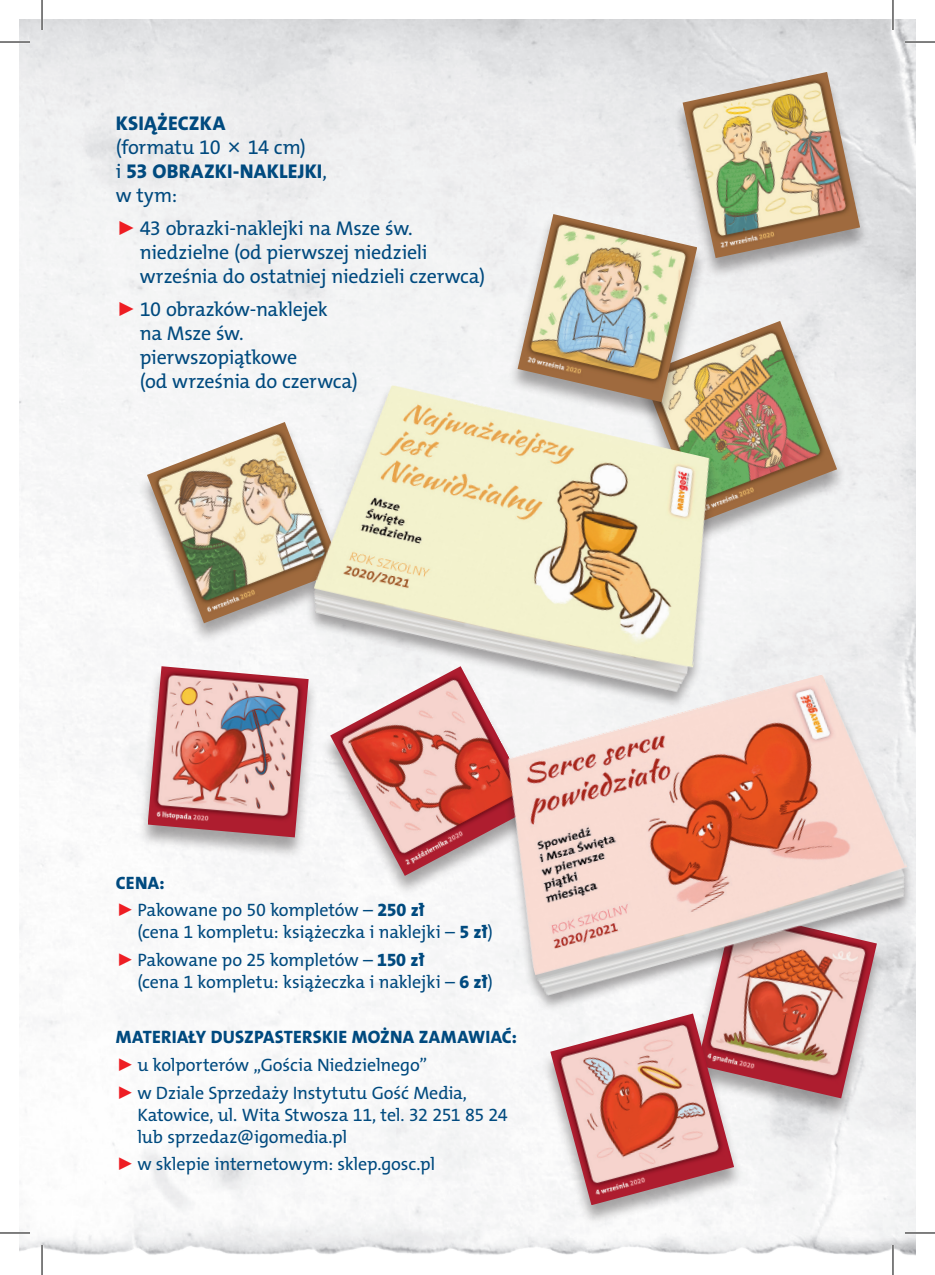
<style>
.page{position:relative;width:935px;height:1275px;background:#fff}
.page>*{position:absolute;margin:0;border:0;box-sizing:border-box;transform-origin:0 0}
.t1{font:20px/24px "The Mix HP5 Plain";letter-spacing:-.015em;color:#004a7f}
.t2{font:20px "The Mix HP8 Ex Bld";letter-spacing:.01em;color:#004a7f}
.t3{font:18px/22px "The Mix HP5 Plain";letter-spacing:-.01em;color:#004a7f}
.t4{font:18px "The Mix HP8 Ex Bld";letter-spacing:.01em;color:#004a7f}
.s1{font-family:"The Mix HP5 Plain"}
.s2{color:#ee1d23}
.s3{font-family:"The Mix HP8 Ex Bld"}
</style>
<div class="page">
<div style="left:320px;top:667px;width:224px;height:229px;background:#231f20;opacity:.4"></div>
<img style="left:330px;top:708px;width:149px;height:168px">
<div style="left:137px;top:667px;width:182px;height:192px;background:#231f20;opacity:.4"></div>
<img style="left:148px;top:666px;width:160px;height:171px">
<div style="left:687px;top:911px;width:200px;height:209px;background:#231f20;opacity:.4"></div>
<img style="left:697px;top:1012px;width:179px;height:86px">
<div style="left:499px;top:674px;width:416px;height:338px;background:#231f20;opacity:.4"></div>
<img style="left:479px;top:666px;width:436px;height:331px">
<div style="left:540px;top:1015px;width:203px;height:211px;background:#231f20;opacity:.4"></div>
<img style="left:550px;top:1013px;width:184px;height:192px">
<div style="left:137px;top:423px;width:214px;height:221px;background:#231f20;opacity:.4"></div>
<img style="left:147px;top:422px;width:158px;height:201px">
<div style="left:632px;top:322px;width:214px;height:221px;background:#f1f2f3"></div>
<img style="left:707px;top:321px;width:130px;height:201px">
<div style="left:508px;top:215px;width:199px;height:209px;background:#231f20;opacity:.4"></div>
<img style="left:517px;top:214px;width:180px;height:164px">
<div style="left:672px;top:73px;width:198px;height:206px;background:#231f20;opacity:.4"></div>
<img style="left:682px;top:72px;width:178px;height:186px">
<div style="left:305px;top:385px;width:413px;height:323px;background:#231f20;opacity:.4"></div>
<img style="left:308px;top:378px;width:431px;height:320px">
<hr style="left:0;top:42px;width:30px;height:1px;background:#000">
<hr style="left:904px;top:42px;width:30px;height:1px;background:#000">
<hr style="left:0;top:1232px;width:30px;height:1px;background:#000">
<hr style="left:904px;top:1232px;width:30px;height:1px;background:#000">
<hr style="left:42px;top:0;width:1px;height:30px;background:#000">
<hr style="left:42px;top:1245px;width:1px;height:30px;background:#000">
<hr style="left:892px;top:0;width:1px;height:30px;background:#000">
<hr style="left:892px;top:1245px;width:1px;height:30px;background:#000">
<p class="t2" style="left:116px;top:110px;width:111px">KSIĄŻECZKA</p>
<p class="t1" style="left:116px;top:135px;width:192px">(formatu 10 ⊗ 14 cm)</p>
<p class="t2" style="left:116px;top:158px;width:213px"><span class="s1">i</span> 53 OBRAZKI-NAKLEJKI<span class="s1">,</span></p>
<p class="t1" style="left:116px;top:178px;width:298px;line-height:33.2px">w tym:<br><span class="s2">⊲</span> 43 obrazki-naklejki na Msze św.</p>
<p class="t1" style="left:140px;top:240px;width:347px">niedzielne (od pierwszej niedzieli września do ostatniej niedzieli czerwca)</p>
<p class="t1" style="left:140px;top:297px;width:219px;text-indent:-24px"><span class="s2">⊲</span> 10 obrazków-naklejek<br>na Msze św. pierwszopiątkowe<br>(od września do czerwca)</p>
<p class="t4" style="left:116px;top:871px;width:50px">CENA:</p>
<p class="t3" style="left:137px;top:899px;width:357px;text-indent:-22px"><span class="s2">⊲</span> Pakowane po 50 kompletów – <span class="s3">250 zł<br></span>(cena 1 kompletu: książeczka i naklejki – <span class="s3">5 zł</span>)</p>
<p class="t3" style="left:137px;top:949px;width:357px;text-indent:-22px"><span class="s2">⊲</span> Pakowane po 25 kompletów – <span class="s3">150 zł<br></span>(cena 1 kompletu: książeczka i naklejki – <span class="s3">6 zł</span>)</p>
<p class="t4" style="left:116px;top:1025px;width:402px">MATERIAŁY DUSZPASTERSKIE MOŻNA ZAMAWIAĆ:</p>
<p class="t3" style="left:116px;top:1051px;width:353px;line-height:27.6px"><span class="s2">⊲</span> u kolporterów „Gościa Niedzielnego”<br><span class="s2">⊲</span> w Dziale Sprzedaży Instytutu Gość Media,</p>
<p class="t3" style="left:137px;top:1103px;width:372px">Katowice, ul. Wita Stwosza 11, tel. 32 251 85 24 lub sprzedaz@igomedia.pl</p>
<p class="t3" style="left:116px;top:1153px;width:321px"><span class="s2">⊲</span> w sklepie internetowym: sklep.gosc.pl</p>
</div>
